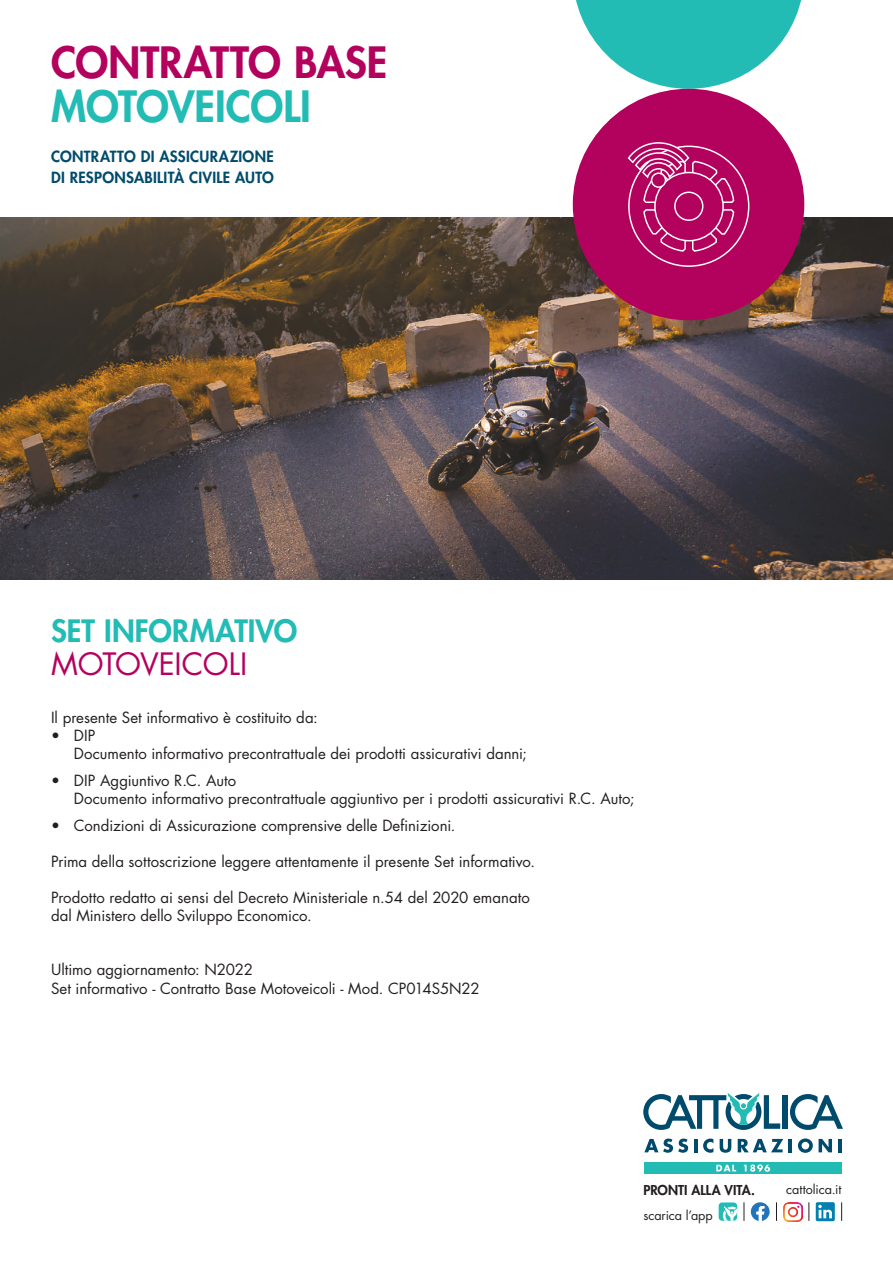
<style>
.page{position:relative;width:893px;height:1263px;background:#fff}
.page>*{position:absolute;margin:0;border:0;box-sizing:border-box;transform-origin:0 0}
.t1{font:800 42px "Futura Std";letter-spacing:-.005em;color:#b3025e}
.t2{font:800 42px "Futura Std";color:#22bcb5}
.t3{font:800 30px "Futura Std";color:#22bcb5}
.t4{font:30px "Futura Std";letter-spacing:-.005em;color:#b3025e}
.t5{font:15px "Futura Std";color:#231f20}
.t6{font:800 15px "Futura Std";letter-spacing:.02em;color:#004b6c}
.t7{font:800 13.35px "Futura Std";color:#231f20}
.t8{font:12.6px "Futura Std";color:#231f20}
</style>
<div class="page">
<img style="left:0;top:218px;width:893px;height:361px">
<svg style="left:576px;top:0;width:225px;height:89px"></svg>
<div style="left:573px;top:89px;width:231px;height:231px;background:#b3025e;border-radius:50%"></div>
<svg style="left:627px;top:142px;width:123px;height:125px"></svg>
<div style="left:675px;top:192px;width:28px;height:28px;background:#b3025e;border-radius:50%"></div>
<div style="left:674px;top:192px;width:29px;height:29px;border:1px solid #fff;border-radius:50%"></div>
<svg style="left:841px;top:1202px;width:1px;height:19px"></svg>
<svg style="left:744px;top:1202px;width:1px;height:19px"></svg>
<svg style="left:776px;top:1202px;width:1px;height:19px"></svg>
<svg style="left:809px;top:1202px;width:1px;height:19px"></svg>
<svg style="left:816px;top:1202px;width:19px;height:19px"></svg>
<svg style="left:751px;top:1202px;width:19px;height:19px"></svg>
<img style="left:783px;top:1202px;width:19px;height:19px">
<svg style="left:644px;top:1138px;width:44px;height:15px"></svg>
<svg style="left:694px;top:1139px;width:3px;height:13px"></svg>
<svg style="left:703px;top:1138px;width:10px;height:15px"></svg>
<svg style="left:720px;top:1139px;width:11px;height:14px"></svg>
<svg style="left:738px;top:1139px;width:45px;height:13px"></svg>
<svg style="left:789px;top:1139px;width:3px;height:13px"></svg>
<svg style="left:798px;top:1138px;width:15px;height:15px"></svg>
<svg style="left:819px;top:1139px;width:13px;height:13px"></svg>
<hr style="left:838px;top:1139px;width:4px;height:13px;background:#004b6c">
<div style="left:782px;top:1095px;width:5px;height:34px;background:#004b6c"></div>
<svg style="left:643px;top:1093px;width:137px;height:37px"></svg>
<svg style="left:790px;top:1094px;width:53px;height:36px"></svg>
<div style="left:644px;top:1162px;width:198px;height:12px;background:#22bcb5"></div>
<svg style="left:744px;top:1164px;width:26px;height:8px"></svg>
<svg style="left:716px;top:1165px;width:20px;height:6px"></svg>
<div style="left:719px;top:1202px;width:18px;height:19px;background:#22bcb5;border-radius:4px"></div>
<svg style="left:723px;top:1206px;width:14px;height:15px"></svg>
<p class="t1" style="left:51px;top:36px;width:338px">CONTRATTO BASE</p>
<p class="t2" style="left:51px;top:80px;width:261px">MOTOVEICOLI</p>
<p class="t6" style="left:51px;top:147px;width:224px">CONTRATTO DI ASSICURAZIONE</p>
<p class="t6" style="left:51px;top:168px;width:224px">DI RESPONSABILITÀ CIVILE AUTO</p>
<p class="t3" style="left:51px;top:612px;width:248px">SET INFORMATIVO</p>
<p class="t4" style="left:51px;top:645px;width:198px">MOTOVEICOLI</p>
<p class="t5" style="left:51px;top:708px;width:268px">Il presente Set informativo è costituito da:</p>
<p class="t5" style="left:51px;top:726px;width:46px">• DIP</p>
<p class="t5" style="left:74px;top:744px;width:455px">Documento informativo precontrattuale dei prodotti assicurativi danni;</p>
<p class="t5" style="left:51px;top:771px;width:187px">• DIP Aggiuntivo R.C. Auto</p>
<p class="t5" style="left:74px;top:789px;width:562px">Documento informativo precontrattuale aggiuntivo per i prodotti assicurativi R.C. Auto;</p>
<p class="t5" style="left:51px;top:816px;width:406px">• Condizioni di Assicurazione comprensive delle Definizioni.</p>
<p class="t5" style="left:51px;top:852px;width:486px">Prima della sottoscrizione leggere attentamente il presente Set informativo.</p>
<p class="t5" style="left:51px;top:888px;width:480px">Prodotto redatto ai sensi del Decreto Ministeriale n.54 del 2020 emanato</p>
<p class="t5" style="left:51px;top:906px;width:262px">dal Ministero dello Sviluppo Economico.</p>
<p class="t5" style="left:51px;top:960px;width:203px">Ultimo aggiornamento: N2022</p>
<p class="t5" style="left:51px;top:978px;width:430px">Set informativo - Contratto Base Motoveicoli - Mod. CP014S5N22</p>
<p class="t7" style="left:643px;top:1182px;width:113px">PRONTI ALLA VITA.</p>
<p class="t8" style="left:786px;top:1181px;width:57px">cattolica.it</p>
<p class="t8" style="left:643px;top:1207px;width:71px">scarica l’app</p>
</div>
